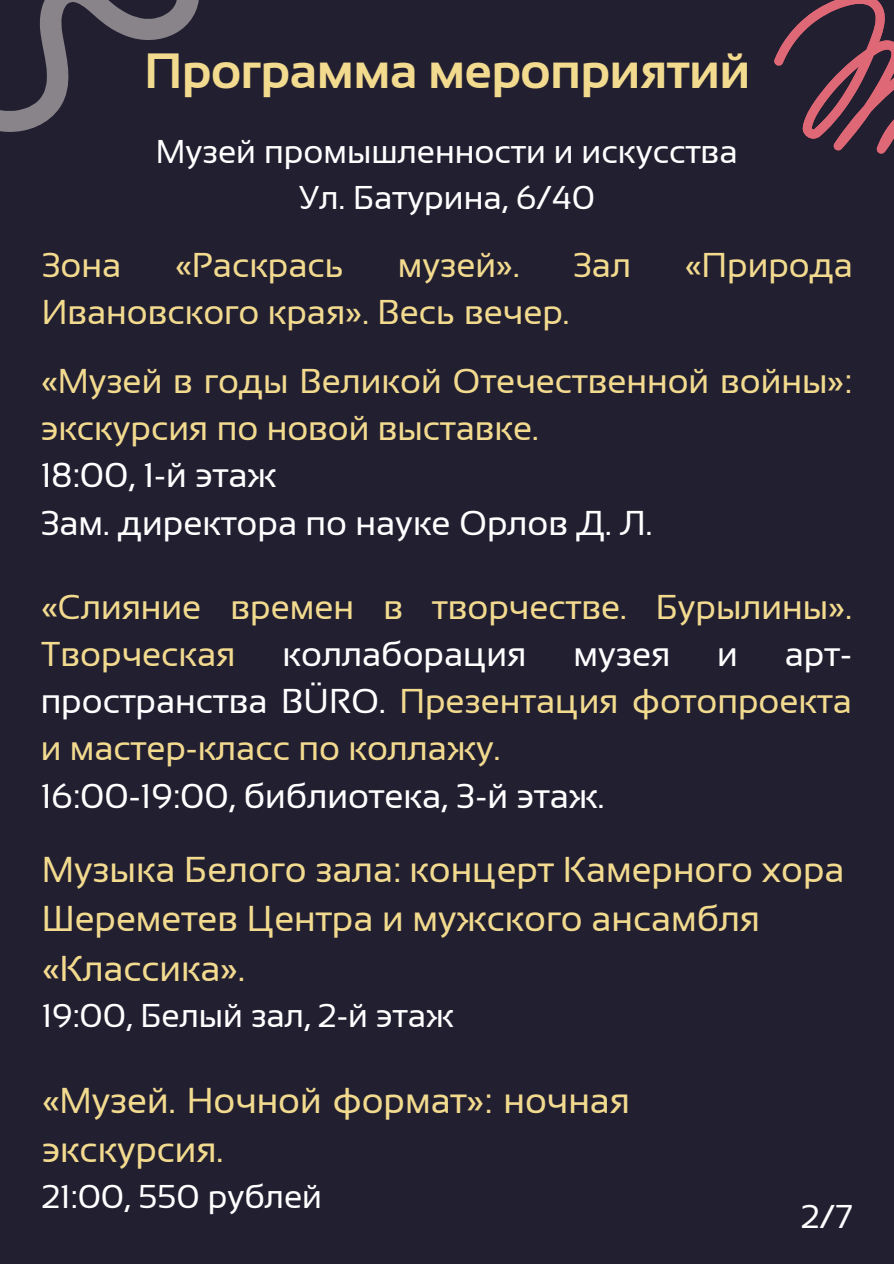
<style>
.page{position:relative;width:894px;height:1264px;background:#fff}
.page>*{position:absolute;margin:0;border:0;box-sizing:border-box;transform-origin:0 0}
.t1{font:700 49.5px "Sansation";color:#f2da8e}
.t2{font:36px/49.5px "Sansation";color:#f2da8e}
.t3{font:34.5px/47.2px "Sansation";color:#f2da8e}
.t4{font:34.5px "Sansation";color:#fff}
.t5{font:33px "Sansation";color:#fff}
.s1{color:#fff}
</style>
<div class="page">
<div style="left:0;top:0;width:893px;height:1263px;background:#221f31"></div>
<svg style="left:774px;top:0;width:119px;height:154px"></svg>
<svg style="left:0;top:0;width:199px;height:132px"></svg>
<h1 class="t1" style="left:144px;top:43px;width:607px">Программа мероприятий</h1>
<p class="t5" style="left:156px;top:133px;width:583px">Музей промышленности и искусства</p>
<p class="t5" style="left:298px;top:179px;width:298px">Ул. Батурина, 6/40</p>
<p class="t3" style="left:42px;top:241px;width:81px">Зона</p>
<p class="t3" style="left:175px;top:241px;width:171px">«Раскрась</p>
<p class="t3" style="left:398px;top:241px;width:123px">музей».</p>
<p class="t3" style="left:573px;top:241px;width:59px">Зал</p>
<p class="t3" style="left:684px;top:241px;width:170px">«Природа</p>
<p class="t3" style="left:42px;top:289px;width:529px">Ивановского края». Весь вечер.</p>
<p class="t3" style="left:41px;top:357px;width:812px">«Музей в годы Великой Отечественной войны»: экскурсия по новой выставке.</p>
<p class="t4" style="left:41px;top:456px;width:237px">18:00, 1-й этаж</p>
<p class="t4" style="left:41px;top:503px;width:613px">Зам. директора по науке Орлов Д. Л.</p>
<p class="t3" style="left:41px;top:583px;width:812px">«Слияние времен в творчестве. Бурылины».<br>Творческая</p>
<p class="t4" style="left:282px;top:634px;width:245px">коллаборация</p>
<p class="t4" style="left:573px;top:634px;width:98px">музея</p>
<p class="t4" style="left:717px;top:634px;width:22px">и</p>
<p class="t3" style="left:41px;top:630px;width:812px;text-align:justify;text-indent:744px"><span class="s1">арт&shy;пространства BÜRO.</span> Презентация фотопроекта и мастер-класс по коллажу.</p>
<p class="t4" style="left:41px;top:776px;width:565px">16:00-19:00, библиотека, 3-й этаж.</p>
<p class="t2" style="left:42px;top:844px;width:803px">Музыка Белого зала: концерт Камерного хора<br>Шереметев Центра и мужского ансамбля «Классика».</p>
<p class="t5" style="left:42px;top:997px;width:413px">19:00, Белый зал, 2-й этаж</p>
<p class="t2" style="left:42px;top:1075px;width:589px">«Музей. Ночной формат»: ночная экскурсия.</p>
<p class="t5" style="left:42px;top:1178px;width:282px">21:00, 550 рублей</p>
<p class="t5" style="left:800px;top:1197px;width:53px">2/7</p>
</div>
